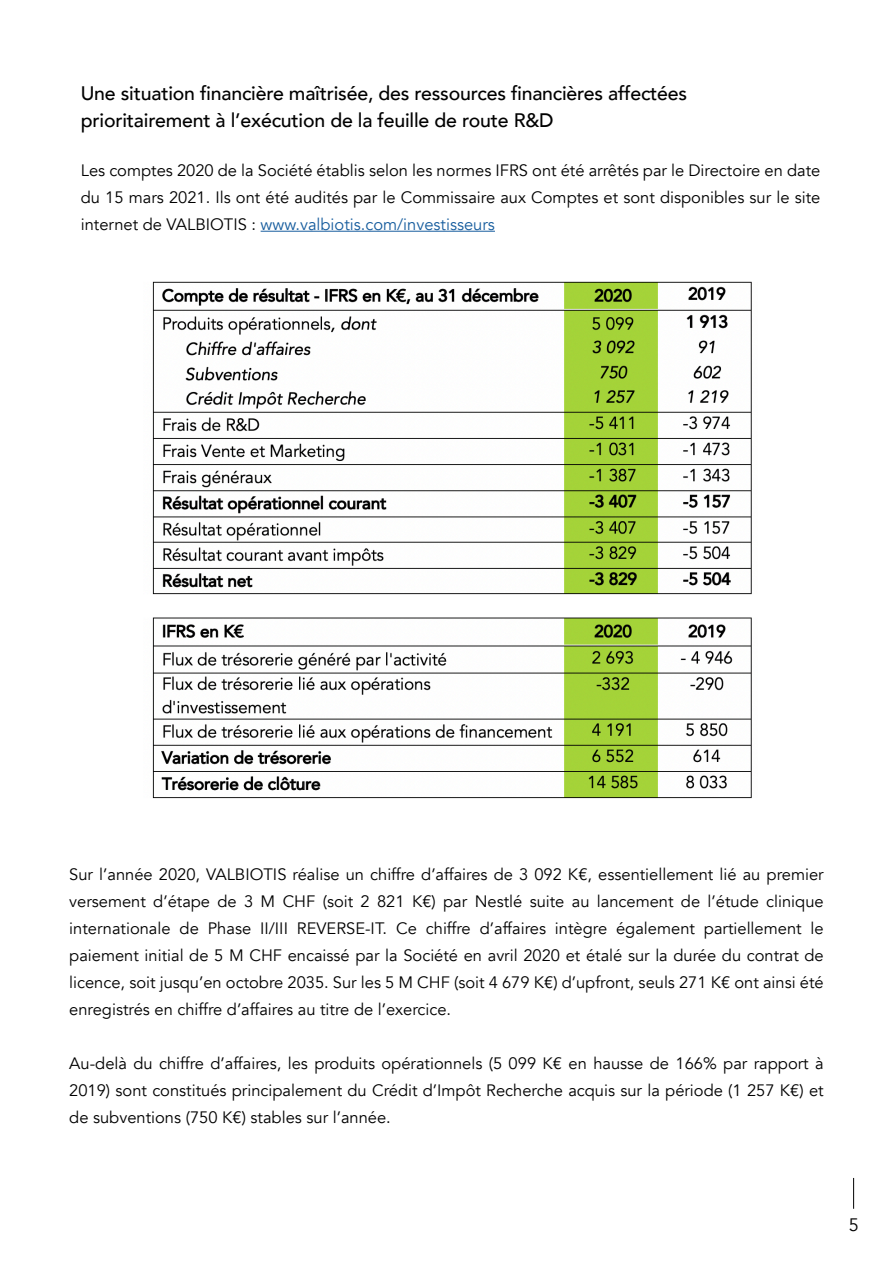
<style>
.page{position:relative;width:893px;height:1263px;background:#fff}
.page>*{position:absolute;margin:0;border:0;box-sizing:border-box;transform-origin:0 0}
.t1{font:500 19.5px "Avenir";letter-spacing:-.01em;color:#000}
.t2{font:18px "Avenir";color:#000}
.t3{font:16.5px/27px "Avenir";color:#000;text-align:justify}
.s1{color:#175d9e}
</style>
<div class="page">
<hr style="left:261px;top:231px;width:234px;height:1px;background:#175d9e">
<img style="left:152px;top:281px;width:600px;height:518px">
<hr style="left:853px;top:1178px;width:1px;height:31px;background:#000">
<p class="t1" style="left:81px;top:77px;width:608px">Une situation financière maîtrisée, des ressources financières affectées</p>
<p class="t1" style="left:81px;top:104px;width:474px">prioritairement à l’exécution de la feuille de route R&amp;D</p>
<p class="t3" style="left:81px;top:157px;width:741px">Les comptes 2020 de la Société établis selon les normes IFRS ont été arrêtés par le Directoire en date du 15 mars 2021. Ils ont été audités par le Commissaire aux Comptes et sont disponibles sur le site internet de VALBIOTIS : <span class="s1">www.valbiotis.com/investisseurs</span></p>
<p class="t3" style="left:69px;top:861px;width:756px">Sur l’année 2020, VALBIOTIS réalise un chiffre d’affaires de 3 092 K€, essentiellement lié au premier versement d’étape de 3 M CHF (soit 2 821 K€) par Nestlé suite au lancement de l’étude clinique internationale de Phase II/III REVERSE-IT. Ce chiffre d’affaires intègre également partiellement le paiement initial de 5 M CHF encaissé par la Société en avril 2020 et étalé sur la durée du contrat de licence, soit jusqu’en octobre 2035. Sur les 5 M CHF (soit 4 679 K€) d’upfront, seuls 271 K€ ont ainsi été enregistrés en chiffre d’affaires au titre de l’exercice.</p>
<p class="t3" style="left:69px;top:1050px;width:756px">Au-delà du chiffre d’affaires, les produits opérationnels (5 099 K€ en hausse de 166% par rapport à 2019) sont constitués principalement du Crédit d’Impôt Recherche acquis sur la période (1 257 K€) et de subventions (750 K€) stables sur l’année.</p>
<p class="t2" style="left:849px;top:1214px;width:12px">5</p>
</div>
